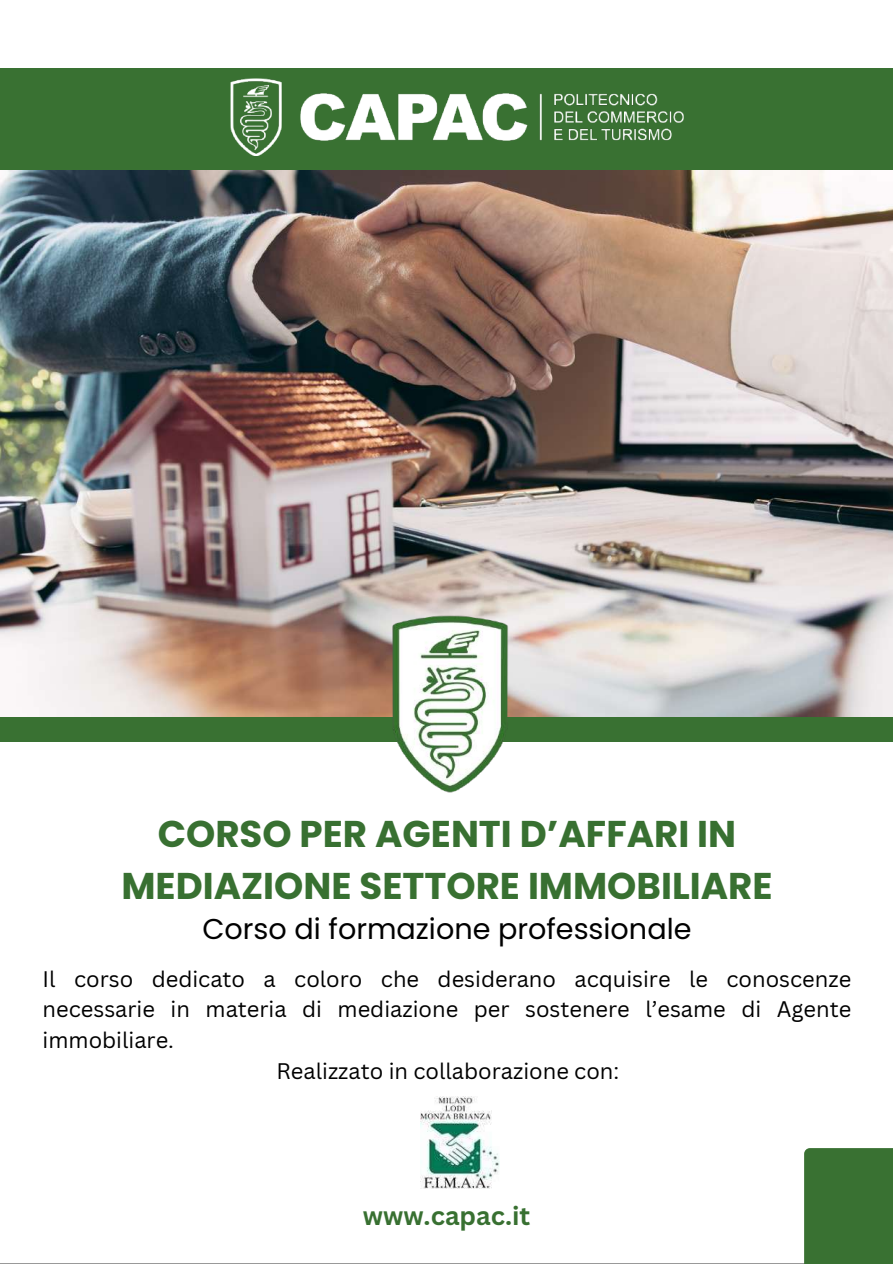
<style>
.page{position:relative;width:893px;height:1264px;background:#fff}
.page>*{position:absolute;margin:0;border:0;box-sizing:border-box;transform-origin:0 0}
.t1{font:700 37.2px/51.8px "Poppins";color:#387031;text-align:center}
.t2{font:28.65px "Poppins";color:#000}
.t3{font:700 25.8px "Canva Sans";color:#387031}
.t4{font:21.9px "Canva Sans";color:#000}
</style>
<div class="page">
<div style="left:0;top:69px;width:892px;height:673px;background:#397132"></div>
<img style="left:0;top:170px;width:892px;height:546px">
<img style="left:378px;top:601px;width:139px;height:192px">
<div style="left:804px;top:1148px;width:88px;height:115px;background:#397132"></div>
<img style="left:420px;top:1096px;width:79px;height:92px">
<img style="left:231px;top:79px;width:452px;height:76px">
<h1 class="t1" style="left:121px;top:808px;width:652px">CORSO PER AGENTI D’AFFARI IN<br>MEDIAZIONE SETTORE IMMOBILIARE</h1>
<h2 class="t2" style="left:202px;top:909px;width:490px">Corso di formazione professionale</h2>
<p class="t4" style="left:43px;top:963px;width:810px">Il corso dedicato a coloro che desiderano acquisire le conoscenze</p>
<p class="t4" style="left:43px;top:993px;width:810px">necessarie in materia di mediazione per sostenere l’esame di Agente</p>
<p class="t4" style="left:43px;top:1024px;width:133px">immobiliare.</p>
<p class="t4" style="left:276px;top:1055px;width:344px">Realizzato in collaborazione con:</p>
<p class="t3" style="left:363px;top:1196px;width:169px">www.capac.it</p>
</div>
